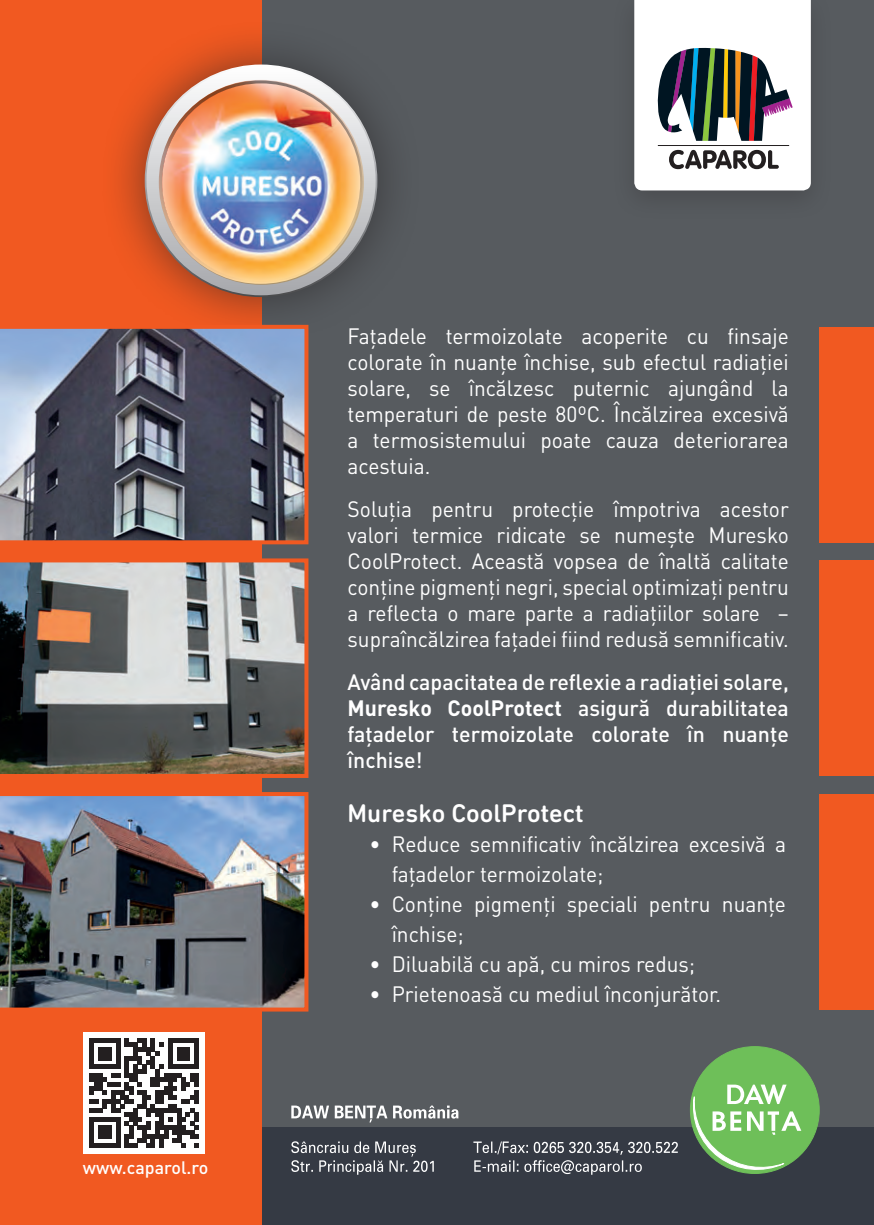
<style>
.page{position:relative;width:874px;height:1225px;background:#fff}
.page>*{position:absolute;margin:0;border:0;box-sizing:border-box;transform-origin:0 0}
.t1{font:500 26px "DIN Next Rounded LT Pro";color:#fff}
.t2{font:22px/26px "DIN Pro";color:#fff;text-align:justify;scale:.95 1}
.t3{font:500 22px/26px "DIN Pro";color:#fff;text-align:justify}
.t4{font:500 17.8px "DIN Pro";color:#fff}
.s1{font-weight:700}
</style>
<div class="page">
<div style="left:261px;top:0;width:612px;height:1225px;background:#575b5f"></div>
<div style="left:234px;top:1127px;width:639px;height:98px;background:#353a44"></div>
<div style="left:0;top:0;width:261px;height:1225px;background:#f15921"></div>
<div style="left:100px;top:19px;width:322px;height:323px;background:#231f20;opacity:.6"></div>
<svg style="left:145px;top:65px;width:232px;height:232px"></svg>
<svg style="left:159px;top:80px;width:203px;height:204px"></svg>
<img style="left:159px;top:80px;width:205px;height:205px;border-radius:102px">
<svg style="left:634px;top:0;width:176px;height:190px;background:#bfbdbe"></svg>
<svg style="left:0;top:325px;width:308px;height:219px;background:#6c6d7b"></svg>
<div style="left:819px;top:327px;width:54px;height:215px;background:#f15921"></div>
<svg style="left:0;top:558px;width:308px;height:220px;background:#847e7a"></svg>
<div style="left:819px;top:560px;width:54px;height:216px;background:#f15921"></div>
<img style="left:0;top:792px;width:308px;height:219px">
<div style="left:819px;top:794px;width:54px;height:215px;background:#f15921"></div>
<div style="left:83px;top:1032px;width:121px;height:121px;background:#fff"></div>
<svg style="left:90px;top:1038px;width:109px;height:109px"></svg>
<svg style="left:291px;top:1105px;width:167px;height:17px"></svg>
<svg style="left:473px;top:1141px;width:204px;height:13px"></svg>
<svg style="left:474px;top:1160px;width:167px;height:14px"></svg>
<div style="left:690px;top:1046px;width:128px;height:127px;background:#6ebf59;border-radius:50%"></div>
<svg style="left:690px;top:1084px;width:110px;height:90px"></svg>
<svg style="left:291px;top:1141px;width:142px;height:33px"></svg>
<p class="t4" style="left:83px;top:1155px;width:127px">www.caparol.ro</p>
<p class="t2" style="left:347px;top:322px;width:466px">Fațadele termoizolate acoperite cu finsaje colorate în nuanțe închise, sub efectul radiației solare, se încălzesc puternic ajungând la temperaturi de peste 80ºC. Încălzirea excesivă a termosistemului poate cauza deteriorarea acestuia.</p>
<p class="t2" style="left:347px;top:495px;width:466px">Soluția pentru protecție împotriva acestor valori termice ridicate se numește Muresko CoolProtect. Această vopsea de înaltă calitate conține pigmenți negri, special optimizați pentru a reflecta o mare parte a radiațiilor solare – supraîncălzirea fațadei fiind redusă semnificativ.</p>
<p class="t3" style="left:347px;top:668px;width:442px">Având capacitatea de reflexie a radiației solare, <span class="s1">Muresko CoolProtect</span> asigură durabilitatea fațadelor termoizolate colorate în nuanțe închise!</p>
<p class="t1" style="left:347px;top:797px;width:237px">Muresko CoolProtect</p>
<p class="t2" style="left:391px;top:827px;width:416px;line-height:30px;text-indent:-22px">• Reduce semnificativ încălzirea excesivă a fațadelor termoizolate;</p>
<p class="t2" style="left:391px;top:887px;width:416px;line-height:30px;text-indent:-22px">• Conține pigmenți speciali pentru nuanțe închise;</p>
<p class="t2" style="left:369px;top:949px;width:344px">• Diluabilă cu apă, cu miros redus;</p>
<p class="t2" style="left:369px;top:979px;width:371px">• Prietenoasă cu mediul înconjurător.</p>
</div>
